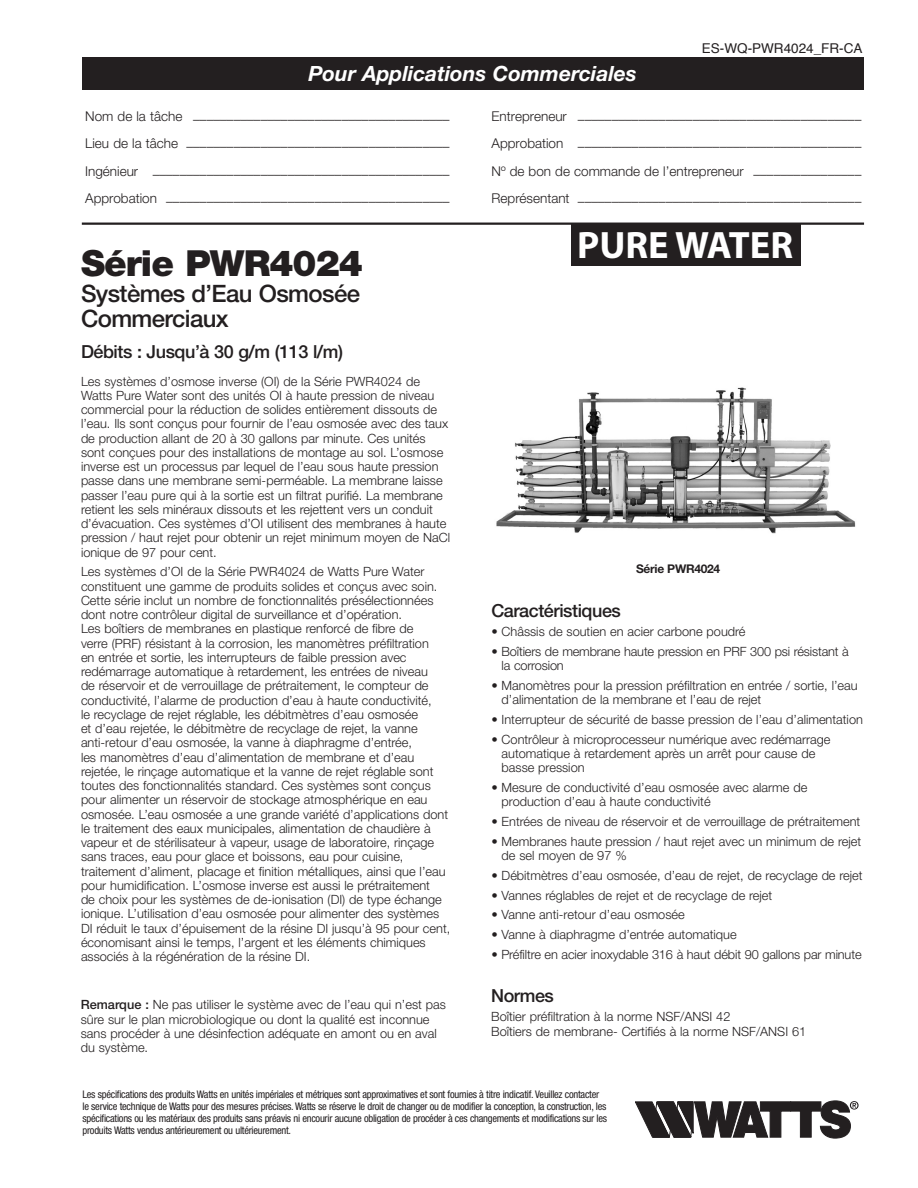
<style>
.page{position:relative;width:918px;height:1188px;background:#fff}
.page>*{position:absolute;margin:0;border:0;box-sizing:border-box;transform-origin:0 0}
.t1{font:700 38.25px "Myriad Pro";color:#fff}
._1_Head{font:900 36px "Helvetica Neue LT Std";letter-spacing:-.025em;color:#231f20}
._2_Head{font:500 24px/25.5px "Helvetica Neue LT Std";letter-spacing:-.025em;color:#231f20}
.Black_Box_Text{font:italic 700 21px "Helvetica Neue LT Std";color:#fff}
.Subhead_1{font:500 18px "Helvetica Neue LT Std";letter-spacing:-.025em;color:#231f20}
._3_Head{font:500 18px "Helvetica Neue LT Std";letter-spacing:-.025em;color:#231f20}
.t2{font:300 13.5px "Helvetica Neue LT Std";color:#231f20}
.t3{font:13.5px "Helvetica";color:#231f20}
.body{font:300 12.75px/14.2px "Helvetica Neue LT Std";color:#231f20}
.Captions{font:700 12px "Helvetica Neue LT Std";letter-spacing:-.025em;color:#231f20}
.Disclaimer{font:condensed 10.5px/12px "Helvetica Neue LT Std";letter-spacing:-.025em;color:#231f20}
.s1{font-weight:500}
</style>
<div class="page">
<img style="left:496px;top:387px;width:360px;height:147px">
<div style="left:82px;top:57px;width:781px;height:32px;background:#231f20"></div>
<hr style="left:82px;top:223px;width:782px;height:2px;background:#231f20">
<svg style="left:635px;top:1100px;width:224px;height:39px"></svg>
<div style="left:571px;top:223px;width:229px;height:42px;background:#231f20"></div>
<p class="Black_Box_Text" style="left:309px;top:60px;width:330px">Pour Applications Commerciales</p>
<p class="t3" style="left:702px;top:37px;width:162px">ES-WQ-PWR4024_FR-CA</p>
<p class="t2" style="left:85px;top:111px;width:366px">Nom de la tâche ––––––––––––––––––––––––––––––––––––––</p>
<p class="t2" style="left:492px;top:111px;width:371px">Entrepreneur ––––––––––––––––––––––––––––––––––––––––––</p>
<p class="t2" style="left:85px;top:138px;width:366px">Lieu de la tâche –––––––––––––––––––––––––––––––––––––––</p>
<p class="t2" style="left:492px;top:138px;width:371px">Approbation ––––––––––––––––––––––––––––––––––––––––––</p>
<p class="t2" style="left:85px;top:166px;width:366px">Ingénieur ––––––––––––––––––––––––––––––––––––––––––––</p>
<p class="t2" style="left:492px;top:163px;width:371px">Nº de bon de commande de l’entrepreneur ––––––––––––––––</p>
<p class="t2" style="left:85px;top:193px;width:366px">Approbation ––––––––––––––––––––––––––––––––––––––––––</p>
<p class="t2" style="left:492px;top:193px;width:371px">Représentant ––––––––––––––––––––––––––––––––––––––––––</p>
<p class="_1_Head" style="left:81px;top:242px;width:283px">Série PWR4024</p>
<p class="_2_Head" style="left:81px;top:280px;width:281px">Systèmes d’Eau Osmosée<br>Commerciaux</p>
<p class="Subhead_1" style="left:81px;top:341px;width:264px">Débits : Jusqu’à 30 g/m (113 l/m)</p>
<p class="body" style="left:81px;top:374px;width:371px">Les systèmes d’osmose inverse (OI) de la Série PWR4024 de Watts Pure Water sont des unités OI à haute pression de niveau commercial pour la réduction de solides entièrement dissouts de l’eau. Ils sont conçus pour fournir de l’eau osmosée avec des taux de production allant de 20 à 30 gallons par minute. Ces unités sont conçues pour des installations de montage au sol. L’osmose inverse est un processus par lequel de l’eau sous haute pression passe dans une membrane semi-perméable. La membrane laisse passer l’eau pure qui à la sortie est un filtrat purifié. La membrane retient les sels minéraux dissouts et les rejettent vers un conduit d’évacuation. Ces systèmes d’OI utilisent des membranes à haute pression / haut rejet pour obtenir un rejet minimum moyen de NaCl ionique de 97 pour cent.</p>
<p class="body" style="left:81px;top:564px;width:371px">Les systèmes d’OI de la Série PWR4024 de Watts Pure Water constituent une gamme de produits solides et conçus avec soin.<br>Cette série inclut un nombre de fonctionnalités présélectionnées dont notre contrôleur digital de surveillance et d’opération.<br>Les boîtiers de membranes en plastique renforcé de fibre de<br>verre (PRF) résistant à la corrosion, les manomètres préfiltration<br>en entrée et sortie, les interrupteurs de faible pression avec redémarrage automatique à retardement, les entrées de niveau<br>de réservoir et de verrouillage de prétraitement, le compteur de conductivité, l’alarme de production d’eau à haute conductivité,<br>le recyclage de rejet réglable, les débitmètres d’eau osmosée<br>et d’eau rejetée, le débitmètre de recyclage de rejet, la vanne anti-retour d’eau osmosée, la vanne à diaphragme d’entrée,<br>les manomètres d’eau d’alimentation de membrane et d’eau rejetée, le rinçage automatique et la vanne de rejet réglable sont toutes des fonctionnalités standard. Ces systèmes sont conçus pour alimenter un réservoir de stockage atmosphérique en eau osmosée. L’eau osmosée a une grande variété d’applications dont le traitement des eaux municipales, alimentation de chaudière à vapeur et de stérilisateur à vapeur, usage de laboratoire, rinçage sans traces, eau pour glace et boissons, eau pour cuisine, traitement d’aliment, placage et finition métalliques, ainsi que l’eau pour humidification. L’osmose inverse est aussi le prétraitement<br>de choix pour les systèmes de de-ionisation (DI) de type échange ionique. L’utilisation d’eau osmosée pour alimenter des systèmes DI réduit le taux d’épuisement de la résine DI jusqu’à 95 pour cent, économisant ainsi le temps, l’argent et les éléments chimiques associés à la régénération de la résine DI.</p>
<p class="body" style="left:81px;top:998px;width:367px"><span class="s1">Remarque :</span> Ne pas utiliser le système avec de l’eau qui n’est pas sûre sur le plan microbiologique ou dont la qualité est inconnue sans procéder à une désinfection adéquate en amont ou en aval du système.</p>
<p class="t1" style="left:577px;top:224px;width:217px">PURE WATER</p>
<p class="Captions" style="left:636px;top:561px;width:86px">Série PWR4024</p>
<p class="_3_Head" style="left:491px;top:599px;width:131px">Caractéristiques</p>
<p class="body" style="left:491px;top:624px;width:256px">• Châssis de soutien en acier carbone poudré</p>
<p class="body" style="left:502px;top:644px;width:349px;text-indent:-10px">• Boîtiers de membrane haute pression en PRF 300 psi résistant à la corrosion</p>
<p class="body" style="left:502px;top:678px;width:358px;text-indent:-10px">• Manomètres pour la pression préfiltration en entrée / sortie, l’eau d’alimentation de la membrane et l’eau de rejet</p>
<p class="body" style="left:491px;top:712px;width:373px">• Interrupteur de sécurité de basse pression de l’eau d’alimentation</p>
<p class="body" style="left:502px;top:732px;width:330px;text-indent:-10px">• Contrôleur à microprocesseur numérique avec redémarrage automatique à retardement après un arrêt pour cause de basse pression</p>
<p class="body" style="left:502px;top:780px;width:307px;text-indent:-10px">• Mesure de conductivité d’eau osmosée avec alarme de production d’eau à haute conductivité</p>
<p class="body" style="left:491px;top:814px;width:370px">• Entrées de niveau de réservoir et de verrouillage de prétraitement</p>
<p class="body" style="left:502px;top:834px;width:361px;text-indent:-10px">• Membranes haute pression / haut rejet avec un minimum de rejet de sel moyen de 97 %</p>
<p class="body" style="left:491px;top:868px;width:373px">• Débitmètres d’eau osmosée, d’eau de rejet, de recyclage de rejet</p>
<p class="body" style="left:491px;top:888px;width:283px">• Vannes réglables de rejet et de recyclage de rejet</p>
<p class="body" style="left:491px;top:907px;width:195px">• Vanne anti-retour d’eau osmosée</p>
<p class="body" style="left:491px;top:927px;width:247px">• Vanne à diaphragme d’entrée automatique</p>
<p class="body" style="left:491px;top:947px;width:372px">• Préfiltre en acier inoxydable 316 à haut débit 90 gallons par minute</p>
<p class="_3_Head" style="left:491px;top:985px;width:64px">Normes</p>
<p class="body" style="left:491px;top:1010px;width:241px">Boîtier préfiltration à la norme NSF/ANSI 42</p>
<p class="body" style="left:491px;top:1024px;width:317px">Boîtiers de membrane- Certifiés à la norme NSF/ANSI 61</p>
<p class="Disclaimer" style="left:82px;top:1088px;width:526px">Les spécifications des produits Watts en unités impériales et métriques sont approximatives et sont fournies à titre indicatif. Veuillez contacter le service technique de Watts pour des mesures précises. Watts se réserve le droit de changer ou de modifier la conception, la construction, les spécifications ou les matériaux des produits sans préavis ni encourir aucune obligation de procéder à ces changements et modifications sur les produits Watts vendus antérieurement ou ultérieurement.</p>
</div>
